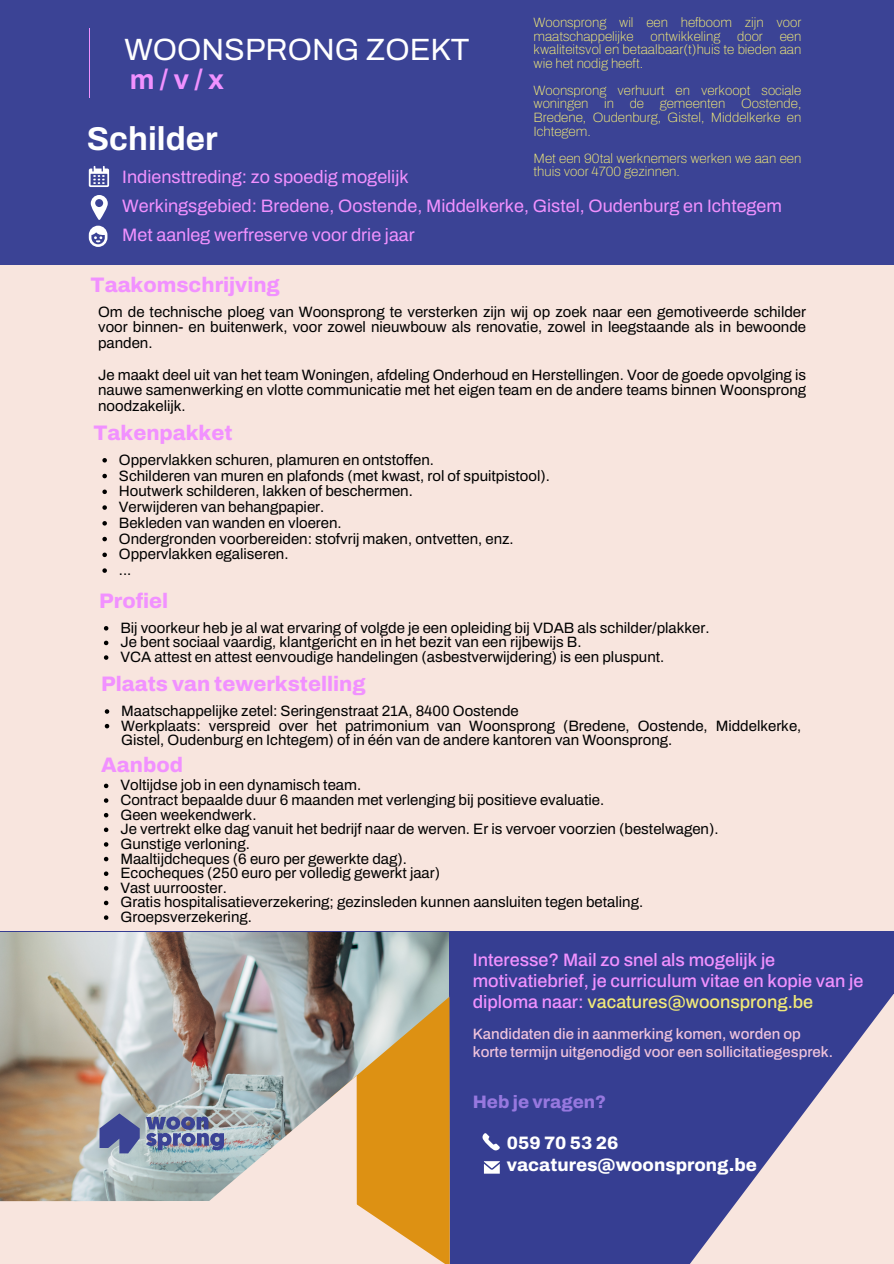
<style>
.page{position:relative;width:894px;height:1264px;background:#fff}
.page>*{position:absolute;margin:0;border:0;box-sizing:border-box;transform-origin:0 0}
.t1{font:700 33px "Archivo";color:#fff}
.t2{font:30.75px "Archivo";color:#fff}
.t3{font:700 27.75px "Archivo";color:#f191ff}
.t4{font:800 21px "Archivo";color:#f191ff}
.t5{font:18px "Archivo";color:#f191ff}
.t6{font:500 18px/21.3px "Archivo";color:#f191ff}
.t7{font:800 18px/21.3px "Archivo";color:#fff}
.t8{font:800 18px "Archivo";color:#9778df}
.t9{font:15px/15.8px "Archivo";color:#000;text-align:justify}
.t10{font:500 15px/18px "Archivo";color:#f0c3dc}
.t11{font:100 13.5px/13.5px "Archivo";color:#f1ea78;text-align:justify}
.s1{color:#f1ea78}
</style>
<div class="page">
<div style="left:0;top:0;width:893px;height:1256px;background:#f8e5de"></div>
<div style="left:0;top:0;width:893px;height:264px;background:#3b4395"></div>
<hr style="left:89px;top:29px;width:1px;height:69px;background:#f191ff">
<svg style="left:89px;top:166px;width:20px;height:21px"></svg>
<svg style="left:91px;top:195px;width:16px;height:25px"></svg>
<svg style="left:104px;top:783px;width:4px;height:5px"></svg>
<svg style="left:104px;top:798px;width:4px;height:4px"></svg>
<svg style="left:104px;top:813px;width:4px;height:4px"></svg>
<svg style="left:104px;top:827px;width:4px;height:5px"></svg>
<svg style="left:104px;top:842px;width:4px;height:4px"></svg>
<svg style="left:104px;top:856px;width:4px;height:5px"></svg>
<svg style="left:104px;top:871px;width:4px;height:5px"></svg>
<svg style="left:104px;top:886px;width:4px;height:4px"></svg>
<svg style="left:104px;top:900px;width:4px;height:5px"></svg>
<svg style="left:104px;top:915px;width:4px;height:4px"></svg>
<svg style="left:449px;top:994px;width:444px;height:269px;fill:#363e92"></svg>
<div style="left:0;top:931px;width:893px;height:63px;background:#363e92"></div>
<img style="left:0;top:932px;width:449px;height:268px">
<svg style="left:330px;top:996px;width:119px;height:267px;background:#d29d46"></svg>
<svg style="left:208px;top:1075px;width:149px;height:188px"></svg>
<div style="left:0;top:1200px;width:257px;height:63px;background:#f8e5de"></div>
<svg style="left:146px;top:1116px;width:78px;height:34px;background:#767ea7"></svg>
<svg style="left:99px;top:1113px;width:41px;height:40px;background:#6771a6"></svg>
<svg style="left:482px;top:1133px;width:17px;height:17px"></svg>
<svg style="left:484px;top:1161px;width:15px;height:12px"></svg>
<svg style="left:89px;top:226px;width:18px;height:21px"></svg>
<svg style="left:102px;top:458px;width:5px;height:4px"></svg>
<svg style="left:102px;top:474px;width:5px;height:4px"></svg>
<svg style="left:102px;top:489px;width:5px;height:5px"></svg>
<svg style="left:102px;top:505px;width:5px;height:5px"></svg>
<svg style="left:102px;top:521px;width:5px;height:4px"></svg>
<svg style="left:102px;top:537px;width:5px;height:4px"></svg>
<svg style="left:102px;top:552px;width:5px;height:5px"></svg>
<svg style="left:102px;top:568px;width:5px;height:5px"></svg>
<svg style="left:104px;top:626px;width:4px;height:4px"></svg>
<svg style="left:104px;top:640px;width:4px;height:5px"></svg>
<svg style="left:104px;top:655px;width:4px;height:4px"></svg>
<svg style="left:105px;top:709px;width:4px;height:4px"></svg>
<svg style="left:105px;top:724px;width:4px;height:4px"></svg>
<p class="t2" style="left:124px;top:33px;width:346px">WOONSPRONG ZOEKT</p>
<p class="t3" style="left:130px;top:65px;width:96px">m/v/x</p>
<p class="t1" style="left:87px;top:121px;width:132px">Schilder</p>
<h4 class="t5" style="left:122px;top:167px;width:288px">Indiensttreding: zo spoedig mogelijk</h4>
<p class="t11" style="left:533px;top:16px;width:269px">Woonsprong wil een hefboom zijn voor maatschappelijke ontwikkeling door een kwaliteitsvol en betaalbaar(t)huis te bieden aan wie het nodig heeft.</p>
<p class="t11" style="left:533px;top:84px;width:269px">Woonsprong verhuurt en verkoopt sociale woningen in de gemeenten Oostende, Bredene, Oudenburg, Gistel, Middelkerke en Ichtegem.</p>
<p class="t11" style="left:533px;top:151px;width:269px">Met een 90tal werknemers werken we aan een thuis voor 4700 gezinnen.</p>
<p class="t5" style="left:122px;top:196px;width:661px">Werkingsgebied: Bredene, Oostende, Middelkerke, Gistel, Oudenburg en Ichtegem</p>
<p class="t5" style="left:122px;top:225px;width:294px">Met aanleg werfreserve voor drie jaar</p>
<p class="t4" style="left:91px;top:274px;width:191px">Taakomschrijving</p>
<p class="t9" style="left:98px;top:304px;width:709px">Om de technische ploeg van Woonsprong te versterken zijn wij op zoek naar een gemotiveerde schilder voor binnen- en buitenwerk, voor zowel nieuwbouw als renovatie, zowel in leegstaande als in bewoonde panden.</p>
<p class="t9" style="left:98px;top:367px;width:709px">Je maakt deel uit van het team Woningen, afdeling Onderhoud en Herstellingen. Voor de goede opvolging is nauwe samenwerking en vlotte communicatie met het eigen team en de andere teams binnen Woonsprong noodzakelijk.</p>
<h4 class="t4" style="left:93px;top:422px;width:140px">Takenpakket</h4>
<p class="t9" style="left:119px;top:452px;width:316px">Oppervlakken schuren, plamuren en ontstoffen.</p>
<p class="t9" style="left:119px;top:467px;width:432px">Schilderen van muren en plafonds (met kwast, rol of spuitpistool).</p>
<p class="t9" style="left:119px;top:483px;width:295px">Houtwerk schilderen, lakken of beschermen.</p>
<h4 class="t9" style="left:119px;top:499px;width:207px">Verwijderen van behangpapier.</h4>
<p class="t9" style="left:119px;top:515px;width:224px">Bekleden van wanden en vloeren.</p>
<p class="t9" style="left:119px;top:530px;width:396px">Ondergronden voorbereiden: stofvrij maken, ontvetten, enz.</p>
<h4 class="t9" style="left:119px;top:546px;width:171px">Oppervlakken egaliseren.</h4>
<p class="t9" style="left:119px;top:562px;width:14px">...</p>
<p class="t4" style="left:99px;top:589px;width:70px">Profiel</p>
<p class="t9" style="left:120px;top:620px;width:590px">Bij voorkeur heb je al wat ervaring of volgde je een opleiding bij VDAB als schilder/plakker.</p>
<p class="t9" style="left:120px;top:634px;width:462px">Je bent sociaal vaardig, klantgericht en in het bezit van een rijbewijs B.</p>
<p class="t9" style="left:120px;top:649px;width:545px">VCA attest en attest eenvoudige handelingen (asbestverwijdering) is een pluspunt.</p>
<p class="t4" style="left:101px;top:672px;width:266px">Plaats van tewerkstelling</p>
<p class="t9" style="left:121px;top:703px;width:399px">Maatschappelijke zetel: Seringenstraat 21A, 8400 Oostende</p>
<p class="t9" style="left:121px;top:718px;width:681px;line-height:14.7px">Werkplaats: verspreid over het patrimonium van Woonsprong (Bredene, Oostende, Middelkerke,<br>Gistel, Oudenburg en Ichtegem) of in één van de andere kantoren van Woonsprong.</p>
<p class="t4" style="left:101px;top:753px;width:83px">Aanbod</p>
<p class="t9" style="left:120px;top:777px;width:242px">Voltijdse job in een dynamisch team.</p>
<p class="t9" style="left:120px;top:792px;width:485px">Contract bepaalde duur 6 maanden met verlenging bij positieve evaluatie.</p>
<p class="t9" style="left:120px;top:806px;width:137px">Geen weekendwerk.</p>
<h1 class="t9" style="left:120px;top:821px;width:599px">Je vertrekt elke dag vanuit het bedrijf naar de werven. Er is vervoer voorzien (bestelwagen).</h1>
<h3 class="t9" style="left:120px;top:836px;width:131px">Gunstige verloning.</h3>
<h2 class="t9" style="left:120px;top:850px;width:288px">Maaltijdcheques (6 euro per gewerkte dag).</h2>
<h6 class="t9" style="left:120px;top:865px;width:321px">Ecocheques (250 euro per volledig gewerkt jaar)</h6>
<p class="t9" style="left:120px;top:880px;width:108px">Vast uurrooster.</p>
<h6 class="t9" style="left:120px;top:894px;width:524px">Gratis hospitalisatieverzekering; gezinsleden kunnen aansluiten tegen betaling.</h6>
<p class="t9" style="left:120px;top:909px;width:133px">Groepsverzekering.</p>
<h5 class="t6" style="left:472px;top:948px;width:392px">Interesse? Mail zo snel als mogelijk je motivatiebrief, je curriculum vitae en kopie van je diploma naar: <span class="s1">vacatures@woonsprong.be</span></h5>
<p class="t10" style="left:472px;top:1024px;width:362px">Kandidaten die in aanmerking komen, worden op korte termijn uitgenodigd voor een sollicitatiegesprek.</p>
<h6 class="t8" style="left:472px;top:1091px;width:135px">Heb je vragen?</h6>
<h4 class="t7" style="left:506px;top:1132px;width:251px">059 70 53 26 vacatures@woonsprong.be</h4>
</div>
